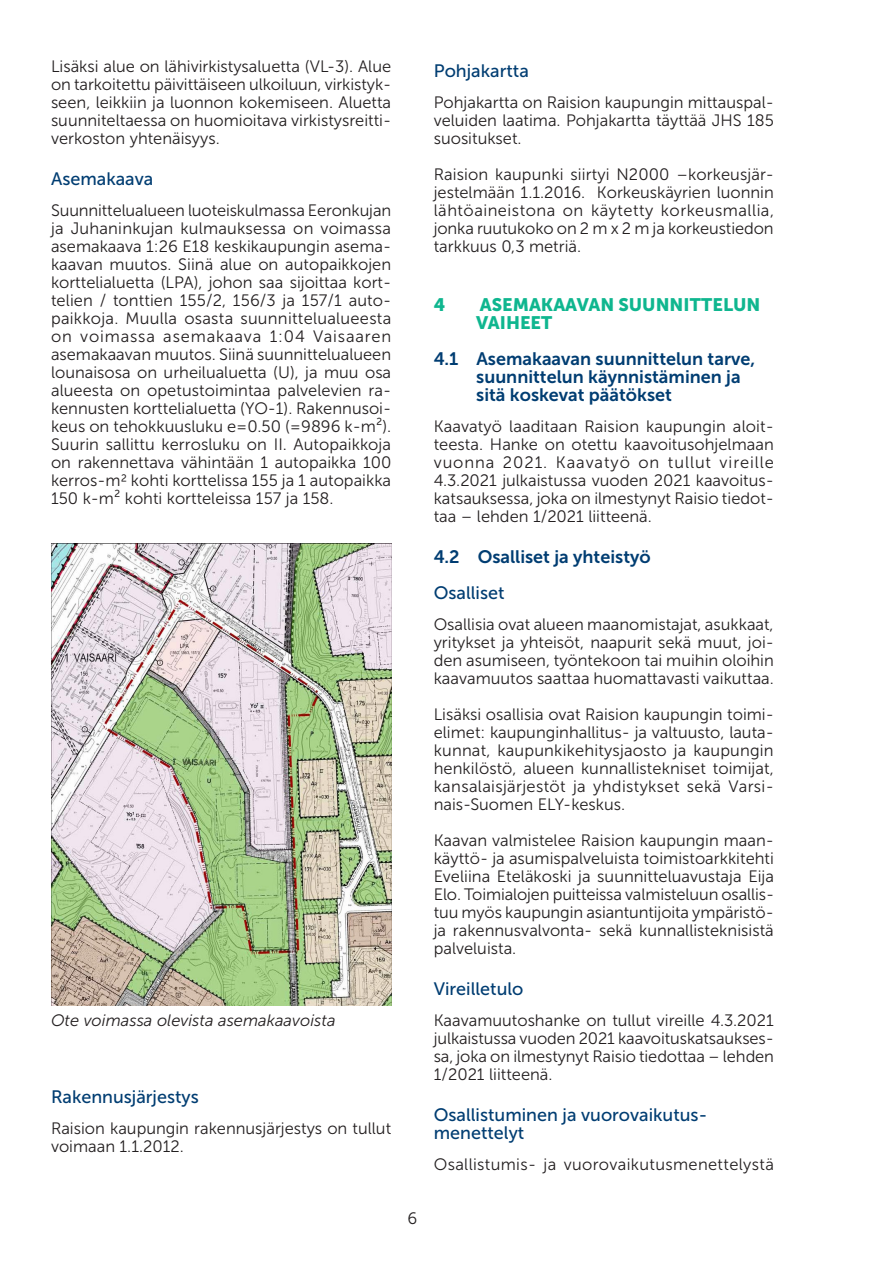
<style>
.page{position:relative;width:893px;height:1263px;background:#fff}
.page>*{position:absolute;margin:0;border:0;box-sizing:border-box;transform-origin:0 0}
.t1{font:18px/18px "Museo Sans 700";color:#003d72}
.t2{font:18px/18px "Museo Sans 500";color:#003d72}
.t3{font:18px/18px "Museo Sans 900";color:#0fb68f}
.t4{font:16.5px/18px "Museo Sans 300";color:#231f20;text-align:justify}
.t5{font:16.5px "Museo Sans 300";letter-spacing:.02em;color:#231f20}
.t6{font:italic 16.5px "Museo Sans 300";color:#231f20}
</style>
<div class="page">
<img style="left:51px;top:543px;width:340px;height:463px">
<p class="t4" style="left:51px;top:57px;width:342px">Lisäksi alue on lähivirkistysaluetta (VL-3). Alue on tarkoitettu päivittäiseen ulkoiluun, virkistyk&shy;seen, leikkiin ja luonnon kokemiseen. Aluetta suunniteltaessa on huomioitava virkistysreitti&shy;verkoston yhtenäisyys.</p>
<p class="t2" style="left:51px;top:169px;width:104px">Asemakaava</p>
<p class="t4" style="left:51px;top:201px;width:342px">Suunnittelualueen luoteiskulmassa Eeronkujan ja Juhaninkujan kulmauksessa on voimassa asemakaava 1:26 E18 keskikaupungin asema&shy;kaavan muutos. Siinä alue on autopaikkojen korttelialuetta (LPA), johon saa sijoittaa kort&shy;telien / tonttien 155/2, 156/3 ja 157/1 auto&shy;paikkoja. Muulla osasta suunnittelualueesta on voimassa asemakaava 1:04 Vaisaaren asemakaavan muutos. Siinä suunnittelualueen lounaisosa on urheilualuetta (U), ja muu osa alueesta on opetustoimintaa palvelevien ra&shy;kennusten korttelialuetta (YO-1). Rakennusoi&shy;keus on tehokkuusluku e=0.50 (=9896 k-m²).<br>Suurin sallittu kerrosluku on II. Autopaikkoja on rakennettava vähintään 1 autopaikka 100 kerros-m2 kohti korttelissa 155 ja 1 autopaikka 150 k-m² kohti kortteleissa 157 ja 158.</p>
<p class="t6" style="left:51px;top:1011px;width:286px">Ote voimassa olevista asemakaavoista</p>
<p class="t2" style="left:51px;top:1087px;width:149px">Rakennusjärjestys</p>
<p class="t4" style="left:51px;top:1119px;width:342px">Raision kaupungin rakennusjärjestys on tullut voimaan 1.1.2012.</p>
<p class="t2" style="left:434px;top:61px;width:97px">Pohjakartta</p>
<p class="t4" style="left:434px;top:93px;width:342px">Pohjakartta on Raision kaupungin mittauspal&shy;veluiden laatima. Pohjakartta täyttää JHS 185 suositukset.</p>
<p class="t4" style="left:434px;top:165px;width:342px">Raision kaupunki siirtyi N2000 –korkeusjär&shy;jestelmään 1.1.2016. Korkeuskäyrien luonnin lähtöaineistona on käytetty korkeusmallia, jonka ruutukoko on 2 m x 2 m ja korkeustiedon tarkkuus 0,3 metriä.</p>
<p class="t4" style="left:408px;top:1209px;width:11px">6</p>
<p class="t3" style="left:434px;top:295px;width:13px">4</p>
<p class="t3" style="left:476px;top:295px;width:286px">ASEMAKAAVAN SUUNNITTELUN<br>VAIHEET</p>
<p class="t1" style="left:476px;top:349px;width:281px;text-indent:-43px">4.1 Asemakaavan suunnittelun tarve, suunnittelun käynnistäminen ja sitä koskevat päätökset</p>
<p class="t4" style="left:434px;top:417px;width:342px">Kaavatyö laaditaan Raision kaupungin aloit&shy;teesta. Hanke on otettu kaavoitusohjelmaan vuonna 2021. Kaavatyö on tullut vireille 4.3.2021 julkaistussa vuoden 2021 kaavoitus&shy;katsauksessa, joka on ilmestynyt Raisio tiedot&shy;taa – lehden 1/2021 liitteenä.</p>
<p class="t1" style="left:434px;top:547px;width:219px">4.2 Osalliset ja yhteistyö</p>
<p class="t2" style="left:434px;top:583px;width:72px">Osalliset</p>
<p class="t4" style="left:434px;top:615px;width:342px">Osallisia ovat alueen maanomistajat, asukkaat, yritykset ja yhteisöt, naapurit sekä muut, joi&shy;den asumiseen, työntekoon tai muihin oloihin kaavamuutos saattaa huomattavasti vaikuttaa.</p>
<p class="t4" style="left:434px;top:705px;width:342px">Lisäksi osallisia ovat Raision kaupungin toimi&shy;elimet: kaupunginhallitus- ja valtuusto, lauta&shy;kunnat, kaupunkikehitysjaosto ja kaupungin henkilöstö, alueen kunnallistekniset toimijat, kansalaisjärjestöt ja yhdistykset sekä Varsi&shy;nais-Suomen ELY-keskus.</p>
<p class="t4" style="left:434px;top:831px;width:342px">Kaavan valmistelee Raision kaupungin maan&shy;käyttö- ja asumispalveluista toimistoarkkitehti Eveliina Eteläkoski ja suunnitteluavustaja Eija Elo. Toimialojen puitteissa valmisteluun osallis&shy;tuu myös kaupungin asiantuntijoita ympäristö&shy;ja rakennusvalvonta- sekä kunnallisteknisistä palveluista.</p>
<p class="t2" style="left:434px;top:979px;width:91px">Vireilletulo</p>
<p class="t4" style="left:434px;top:1011px;width:342px">Kaavamuutoshanke on tullut vireille 4.3.2021 julkaistussa vuoden 2021 kaavoituskatsaukses&shy;sa, joka on ilmestynyt Raisio tiedottaa – lehden 1/2021 liitteenä.</p>
<p class="t2" style="left:434px;top:1105px;width:275px">Osallistuminen ja vuorovaikutus&shy;menettelyt</p>
<p class="t5" style="left:434px;top:1155px;width:342px">Osallistumis- ja vuorovaikutusmenettelystä</p>
</div>
